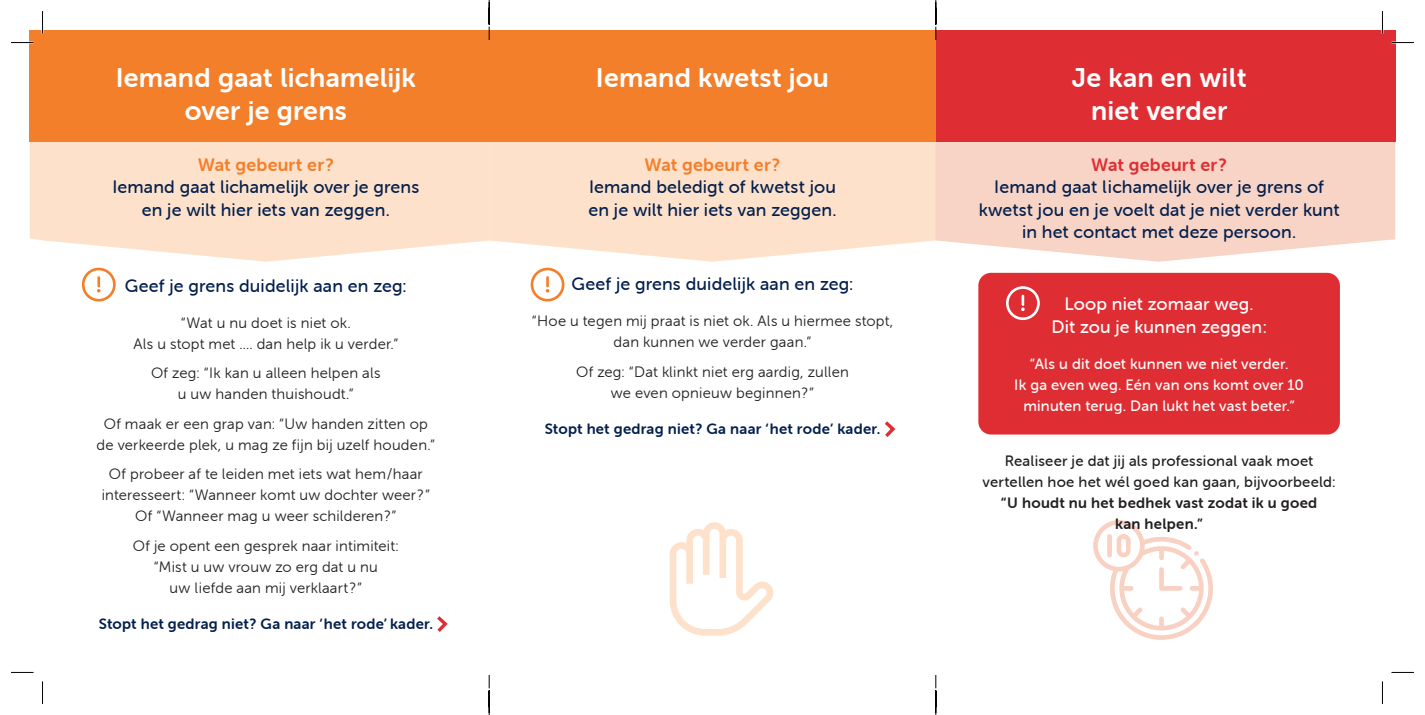
<style>
.page{position:relative;width:1425px;height:715px;background:#fff}
.page>*{position:absolute;margin:0;border:0;box-sizing:border-box;transform-origin:0 0}
.t1{font:27px/33px "Museo Sans Rounded 700";letter-spacing:.01em;color:#fff;text-align:center}
.t2{font:18px/22.5px "Museo Sans Rounded 500";letter-spacing:.01em;color:#04204d;text-align:center}
.t3{font:18px/22.5px "Museo Sans Rounded 500";letter-spacing:.01em;color:#fff;text-align:center}
.t4{font:18px "Museo Sans Rounded 700";letter-spacing:.015em;color:#f47f2a}
.t5{font:18px "Museo Sans Rounded 700";letter-spacing:.015em;color:#df2e33}
.t6{font:15px/21px "Museo Sans Rounded 300";letter-spacing:.015em;color:#231f20;text-align:center}
.t7{font:15px/21px "Museo Sans Rounded 500";letter-spacing:.015em;color:#fff;text-align:center}
.t8{font:15px/21px "Museo Sans Rounded 500";letter-spacing:.015em;color:#231f20;text-align:center}
.t9{font:15px "Museo Sans Rounded 700";letter-spacing:.02em;color:#04204d}
.t10{font:15px/21px "Museo Sans Rounded 700";letter-spacing:.02em;color:#231f20;text-align:center}
</style>
<div class="page">
<div style="left:978px;top:273px;width:361px;height:161px;background:#df2e33;border-radius:13px"></div>
<svg style="left:489px;top:141px;width:446px;height:120px;background:#fde2cd"></svg>
<svg style="left:30px;top:141px;width:459px;height:120px;background:#fde2cd"></svg>
<svg style="left:935px;top:141px;width:460px;height:120px;background:#f8d6c9"></svg>
<div style="left:30px;top:30px;width:459px;height:111px;background:#f47f2a"></div>
<div style="left:935px;top:30px;width:460px;height:111px;background:#df2e33"></div>
<div style="left:489px;top:30px;width:446px;height:111px;background:#f47f2a"></div>
<svg style="left:82px;top:267px;width:34px;height:34px"></svg>
<svg style="left:530px;top:267px;width:34px;height:34px"></svg>
<svg style="left:437px;top:616px;width:11px;height:16px"></svg>
<svg style="left:885px;top:421px;width:11px;height:16px"></svg>
<svg style="left:669px;top:522px;width:105px;height:113px"></svg>
<svg style="left:1093px;top:520px;width:120px;height:119px"></svg>
<svg style="left:1006px;top:286px;width:33px;height:34px"></svg>
<hr style="left:1381px;top:11px;width:2px;height:23px;background:#fff">
<svg style="left:11px;top:42px;width:23px;height:1px"></svg>
<svg style="left:1391px;top:42px;width:22px;height:1px"></svg>
<svg style="left:11px;top:672px;width:23px;height:1px"></svg>
<svg style="left:1391px;top:672px;width:22px;height:1px"></svg>
<svg style="left:42px;top:11px;width:1px;height:23px"></svg>
<svg style="left:42px;top:681px;width:1px;height:22px"></svg>
<svg style="left:1382px;top:11px;width:1px;height:23px"></svg>
<svg style="left:1382px;top:681px;width:1px;height:22px"></svg>
<svg style="left:488px;top:0;width:2px;height:40px"></svg>
<svg style="left:488px;top:675px;width:2px;height:39px"></svg>
<svg style="left:935px;top:0;width:1px;height:40px"></svg>
<svg style="left:935px;top:675px;width:1px;height:39px"></svg>
<h1 class="t1" style="left:116px;top:61px;width:302px">Iemand gaat lichamelijk over je grens</h1>
<p class="t4" style="left:198px;top:154px;width:137px">Wat gebeurt er?</p>
<p class="t2" style="left:112px;top:176px;width:308px">Iemand gaat lichamelijk over je grens en je wilt hier iets van zeggen.</p>
<p class="t2" style="left:125px;top:274px;width:283px">Geef je grens duidelijk aan en zeg:</p>
<p class="t6" style="left:133px;top:312px;width:266px">“Wat u nu doet is niet ok.<br>Als u stopt met .... dan help ik u verder.”</p>
<p class="t6" style="left:151px;top:362px;width:231px">Of zeg: “Ik kan u alleen helpen als u uw handen thuishoudt.”</p>
<p class="t6" style="left:97px;top:413px;width:340px">Of maak er een grap van: “Uw handen zitten op de verkeerde plek, u mag ze fijn bij uzelf houden.”</p>
<p class="t6" style="left:102px;top:463px;width:330px">Of probeer af te leiden met iets wat hem/haar interesseert: “Wanneer komt uw dochter weer?”<br>Of “Wanneer mag u weer schilderen?”</p>
<p class="t6" style="left:133px;top:535px;width:267px">Of je opent een gesprek naar intimiteit: “Mist u uw vrouw zo erg dat u nu<br>uw liefde aan mij verklaart?”</p>
<p class="t9" style="left:99px;top:615px;width:335px">Stopt het gedrag niet? Ga naar ‘het rode’ kader.</p>
<h1 class="t1" style="left:596px;top:61px;width:234px">Iemand kwetst jou</h1>
<p class="t4" style="left:644px;top:154px;width:137px">Wat gebeurt er?</p>
<p class="t2" style="left:588px;top:176px;width:249px;text-align:left">Iemand beledigt of kwetst jou en je wilt hier iets van zeggen.</p>
<p class="t2" style="left:571px;top:272px;width:283px">Geef je grens duidelijk aan en zeg:</p>
<p class="t6" style="left:531px;top:310px;width:363px">“Hoe u tegen mij praat is niet ok. Als u hiermee stopt, dan kunnen we verder gaan.”</p>
<p class="t6" style="left:576px;top:361px;width:274px">Of zeg: “Dat klinkt niet erg aardig, zullen we even opnieuw beginnen?”</p>
<p class="t9" style="left:544px;top:420px;width:337px">Stopt het gedrag niet? Ga naar ‘het rode’ kader.</p>
<h1 class="t1" style="left:1071px;top:61px;width:176px">Je kan en wilt niet verder</h1>
<p class="t5" style="left:1091px;top:154px;width:137px">Wat gebeurt er?</p>
<p class="t2" style="left:978px;top:176px;width:362px">Iemand gaat lichamelijk over je grens of kwetst jou en je voelt dat je niet verder kunt in het contact met deze persoon.</p>
<p class="t3" style="left:1051px;top:293px;width:217px">Loop niet zomaar weg.<br>Dit zou je kunnen zeggen:</p>
<p class="t7" style="left:1014px;top:353px;width:291px">“Als u dit doet kunnen we niet verder.<br>Ik ga even weg. Eén van ons komt over 10 minuten terug. Dan lukt het vast beter.”</p>
<p class="t8" style="left:982px;top:450px;width:354px">Realiseer je dat jij als professional vaak moet vertellen hoe het wél goed kan gaan, bijvoorbeeld:</p>
<p class="t10" style="left:1001px;top:492px;width:318px">“U houdt nu het bedhek vast zodat ik u goed kan helpen.”</p>
</div>
